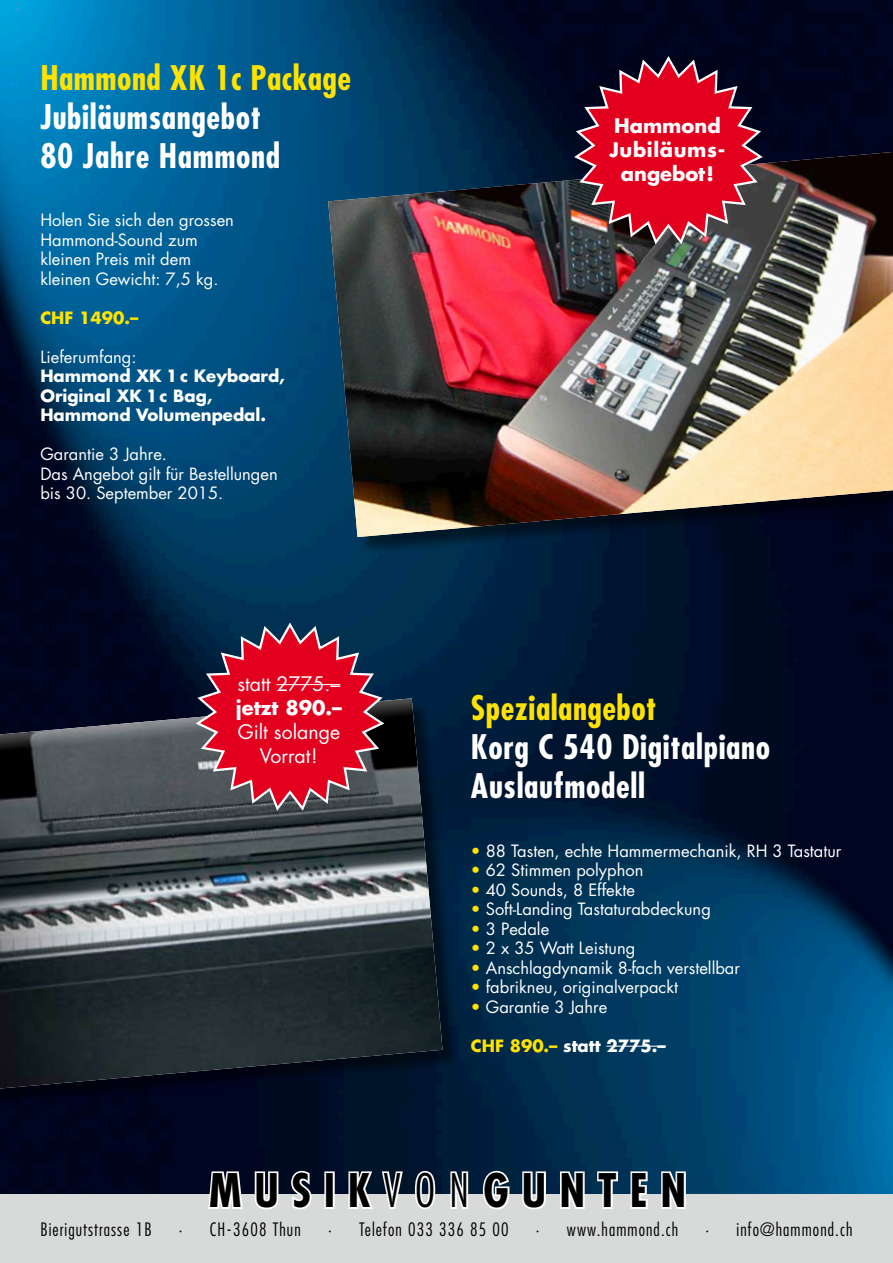
<style>
.page{position:relative;width:893px;height:1263px;background:#fff}
.page>*{position:absolute;margin:0;border:0;box-sizing:border-box;transform-origin:0 0}
.t1{font:700 condensed 45px "Futura";letter-spacing:.29em;color:#000}
.t2{font:700 condensed 33px/39px "Futura";letter-spacing:.02em;color:#fff}
.t3{font:700 condensed 33px "Futura";letter-spacing:.015em;color:#ffe300}
.t4{font:700 19.5px/24px "Futura";color:#fff;text-align:center}
.t5{font:19.5px/24px "Futura";color:#fff;text-align:center}
.t6{font:300 condensed 18px "Futura";letter-spacing:.06em;color:#000}
.t7{font:16.5px/19.5px "Futura";color:#fff}
.t8{font:700 16.5px/19.5px "Futura";color:#fff}
.t9{font:700 16.5px "Futura";color:#ffe300}
.s1{color:#ffe300}
.s2{font-weight:300}
</style>
<div class="page">
<img style="left:0;top:0;width:893px;height:1195px">
<div style="left:0;top:1195px;width:893px;height:68px;background:#d8dada"></div>
<svg style="left:206px;top:1169px;width:39px;height:40px"></svg>
<svg style="left:253px;top:1169px;width:27px;height:41px"></svg>
<svg style="left:289px;top:1169px;width:24px;height:41px"></svg>
<div style="left:324px;top:1171px;width:11px;height:38px;border:4px solid #fff"></div>
<svg style="left:347px;top:1169px;width:58px;height:40px"></svg>
<svg style="left:413px;top:1169px;width:24px;height:41px"></svg>
<svg style="left:449px;top:1169px;width:21px;height:40px"></svg>
<svg style="left:481px;top:1169px;width:30px;height:41px"></svg>
<svg style="left:520px;top:1169px;width:28px;height:41px"></svg>
<svg style="left:558px;top:1169px;width:28px;height:40px"></svg>
<svg style="left:595px;top:1169px;width:25px;height:40px"></svg>
<svg style="left:629px;top:1169px;width:20px;height:40px"></svg>
<svg style="left:659px;top:1169px;width:29px;height:40px"></svg>
<div style="left:330px;top:153px;width:563px;height:402px;background:#000;opacity:.5"></div>
<img style="left:328px;top:152px;width:565px;height:385px">
<hr style="left:606px;top:1046px;width:60px;height:1px;background:#fff">
<div style="left:0;top:700px;width:460px;height:408px;background:#000;opacity:.5"></div>
<img style="left:0;top:698px;width:442px;height:390px">
<svg style="left:193px;top:622px;width:194px;height:191px"></svg>
<hr style="left:277px;top:684px;width:63px;height:1px;background:#fff">
<svg style="left:572px;top:55px;width:193px;height:192px"></svg>
<h2 class="t3" style="left:40px;top:57px;width:312px">Hammond XK 1c Package</h2>
<h2 class="t2" style="left:40px;top:97px;width:241px">Jubiläumsangebot<br>80 Jahre Hammond</h2>
<p class="t7" style="left:40px;top:211px;width:195px">Holen Sie sich den grossen<br>Hammond-Sound zum kleinen Preis mit dem kleinen Gewicht: 7,5 kg.</p>
<p class="t9" style="left:40px;top:307px;width:99px">CHF 1490.–</p>
<p class="t7" style="left:40px;top:347px;width:98px">Lieferumfang:</p>
<p class="t8" style="left:40px;top:366px;width:246px">Hammond XK 1 c Keyboard,<br>Original XK 1c Bag,<br>Hammond Volumenpedal.</p>
<p class="t7" style="left:40px;top:445px;width:239px">Garantie 3 Jahre.<br>Das Angebot gilt für Bestellungen bis 30. September 2015.</p>
<p class="t5" style="left:237px;top:672px;width:104px">statt 2775.–</p>
<p class="t4" style="left:236px;top:695px;width:107px">jetzt 890.–</p>
<p class="t5" style="left:238px;top:720px;width:104px">Gilt solange<br>Vorrat!</p>
<p class="t4" style="left:609px;top:113px;width:117px">Hammond<br>Jubiläums&shy;angebot!</p>
<h2 class="t3" style="left:471px;top:687px;width:187px">Spezialangebot</h2>
<h2 class="t2" style="left:471px;top:728px;width:301px">Korg C 540 Digitalpiano<br>Auslaufmodell</h2>
<p class="t7" style="left:471px;top:841px;width:372px"><span class="s1">•</span> 88 Tasten, echte Hammermechanik, RH 3 Tastatur</p>
<p class="t7" style="left:471px;top:860px;width:174px"><span class="s1">•</span> 62 Stimmen polyphon</p>
<p class="t7" style="left:471px;top:880px;width:166px"><span class="s1">•</span> 40 Sounds, 8 Effekte</p>
<p class="t7" style="left:471px;top:899px;width:241px"><span class="s1">•</span> Soft-Landing Tastaturabdeckung</p>
<p class="t7" style="left:471px;top:919px;width:80px"><span class="s1">•</span> 3 Pedale</p>
<p class="t7" style="left:471px;top:938px;width:166px"><span class="s1">•</span> 2 x 35 Watt Leistung</p>
<p class="t7" style="left:471px;top:958px;width:271px"><span class="s1">•</span> Anschlagdynamik 8-fach verstellbar</p>
<p class="t7" style="left:471px;top:977px;width:209px"><span class="s1">•</span> fabrikneu, originalverpackt</p>
<p class="t7" style="left:471px;top:997px;width:138px"><span class="s1">•</span> Garantie 3 Jahre</p>
<p class="t8" style="left:471px;top:1035px;width:196px"><span class="s1">CHF 890.–</span> statt 2775.–</p>
<h1 class="t1" style="left:209px;top:1162px;width:479px">MUSIK<span class="s2">Von</span>GUNTEN</h1>
<p class="t6" style="left:40px;top:1219px;width:113px">Bierigutstrasse 1B</p>
<p class="t6" style="left:179px;top:1219px;width:123px">· CH-3608 Thun</p>
<p class="t6" style="left:328px;top:1219px;width:182px">· Telefon 033 336 85 00</p>
<p class="t6" style="left:536px;top:1219px;width:144px">· www.hammond.ch</p>
<p class="t6" style="left:706px;top:1219px;width:148px">· info@hammond.ch</p>
</div>
